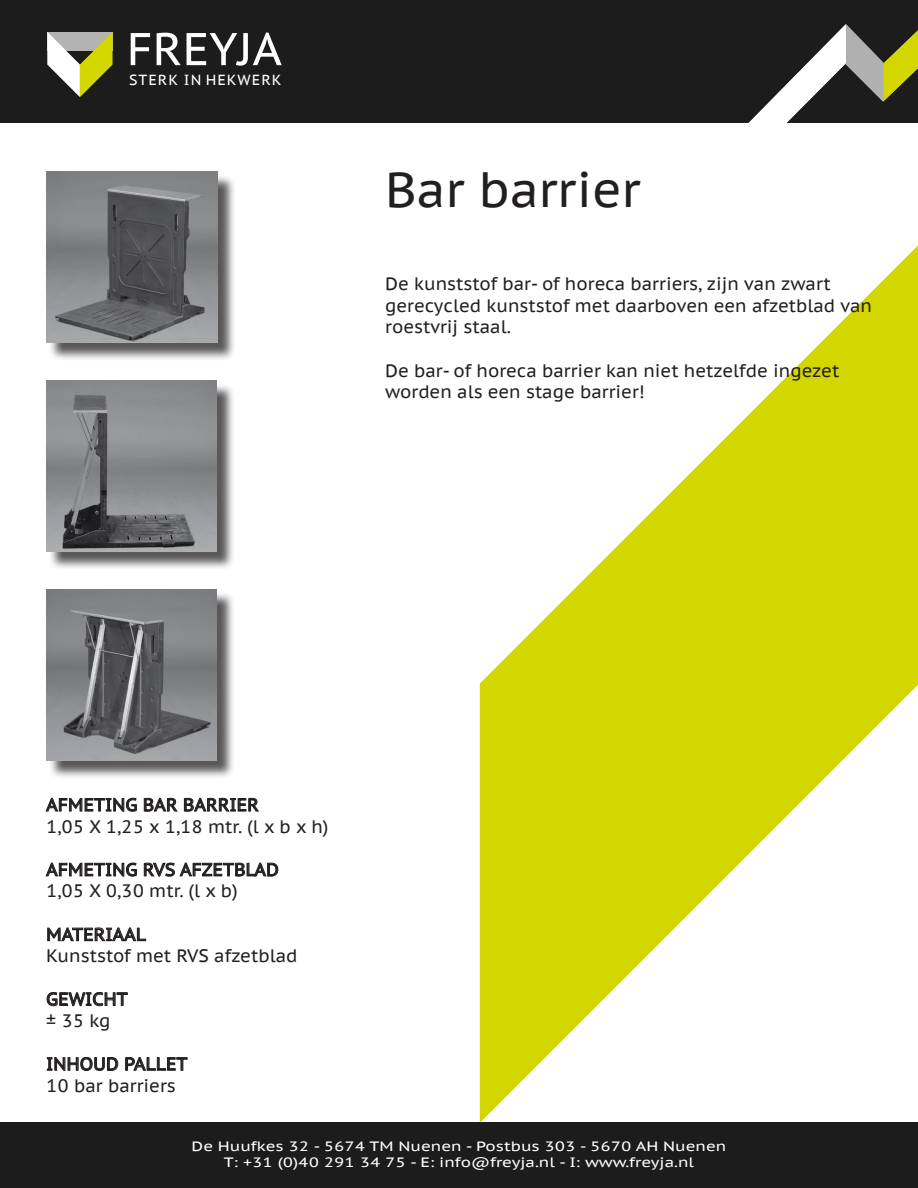
<style>
.page{position:relative;width:918px;height:1188px;background:#fff}
.page>*{position:absolute;margin:0;border:0;box-sizing:border-box;transform-origin:0 0}
.t1{font:49.5px "PT Sans Caption";color:#231f20}
.t2{font:18px/21.6px "PT Sans Caption";color:#231f20}
.t3{font:14.55px "PT Sans Caption";letter-spacing:.07em;color:#fff}
.t4{font:13.5px "PT Sans Caption";color:#fff;scale:1.21 1}
</style>
<div class="page">
<div style="left:0;top:0;width:918px;height:123px;background:#1c1c1c"></div>
<svg style="left:47px;top:32px;width:66px;height:65px"></svg>
<svg style="left:480px;top:245px;width:438px;height:878px"></svg>
<svg style="left:131px;top:33px;width:19px;height:32px"></svg>
<svg style="left:157px;top:33px;width:24px;height:32px"></svg>
<svg style="left:187px;top:33px;width:95px;height:33px"></svg>
<svg style="left:748px;top:24px;width:170px;height:99px"></svg>
<svg style="left:45px;top:797px;width:92px;height:15px"></svg>
<svg style="left:144px;top:797px;width:34px;height:15px"></svg>
<svg style="left:184px;top:797px;width:75px;height:15px"></svg>
<svg style="left:45px;top:862px;width:92px;height:15px"></svg>
<svg style="left:144px;top:862px;width:135px;height:15px"></svg>
<svg style="left:47px;top:927px;width:99px;height:15px"></svg>
<svg style="left:46px;top:992px;width:82px;height:15px"></svg>
<svg style="left:47px;top:1057px;width:72px;height:14px"></svg>
<svg style="left:125px;top:1057px;width:63px;height:14px"></svg>
<div style="left:0;top:1123px;width:918px;height:65px;background:#1c1c1c"></div>
<div style="left:48px;top:174px;width:195px;height:194px;background:#231f20;opacity:.75"></div>
<img style="left:46px;top:172px;width:171px;height:171px">
<div style="left:48px;top:383px;width:195px;height:194px;background:#231f20;opacity:.75"></div>
<img style="left:46px;top:381px;width:171px;height:170px">
<div style="left:48px;top:591px;width:195px;height:195px;background:#231f20;opacity:.75"></div>
<img style="left:46px;top:589px;width:171px;height:171px">
<p class="t3" style="left:129px;top:71px;width:154px">STERK IN HEKWERK</p>
<p class="t1" style="left:385px;top:157px;width:257px">Bar barrier</p>
<p class="t2" style="left:385px;top:273px;width:488px">De kunststof bar- of horeca barriers, zijn van zwart gerecycled kunststof met daarboven een afzetblad van roestvrij staal.</p>
<p class="t2" style="left:385px;top:359px;width:456px">De bar- of horeca barrier kan niet hetzelfde ingezet worden als een stage barrier!</p>
<p class="t2" style="left:46px;top:794px;width:214px">AFMETING BAR BARRIER</p>
<p class="t2" style="left:46px;top:815px;width:284px">1,05 X 1,25 x 1,18 mtr. (l x b x h)</p>
<p class="t2" style="left:46px;top:858px;width:234px">AFMETING RVS AFZETBLAD</p>
<p class="t2" style="left:46px;top:880px;width:193px">1,05 X 0,30 mtr. (l x b)</p>
<p class="t2" style="left:46px;top:923px;width:101px">MATERIAAL</p>
<p class="t2" style="left:46px;top:945px;width:253px">Kunststof met RVS afzetblad</p>
<p class="t2" style="left:46px;top:988px;width:83px">GEWICHT</p>
<p class="t2" style="left:46px;top:1010px;width:66px">± 35 kg</p>
<p class="t2" style="left:46px;top:1053px;width:143px">INHOUD PALLET</p>
<p class="t2" style="left:46px;top:1074px;width:131px">10 bar barriers</p>
<p class="t4" style="left:192px;top:1137px;width:443px">De Huufkes 32 - 5674 TM Nuenen - Postbus 303 - 5670 AH Nuenen</p>
<p class="t4" style="left:224px;top:1154px;width:390px">T: +31 (0)40 291 34 75 - E: info@freyja.nl - I: www.freyja.nl</p>
</div>
